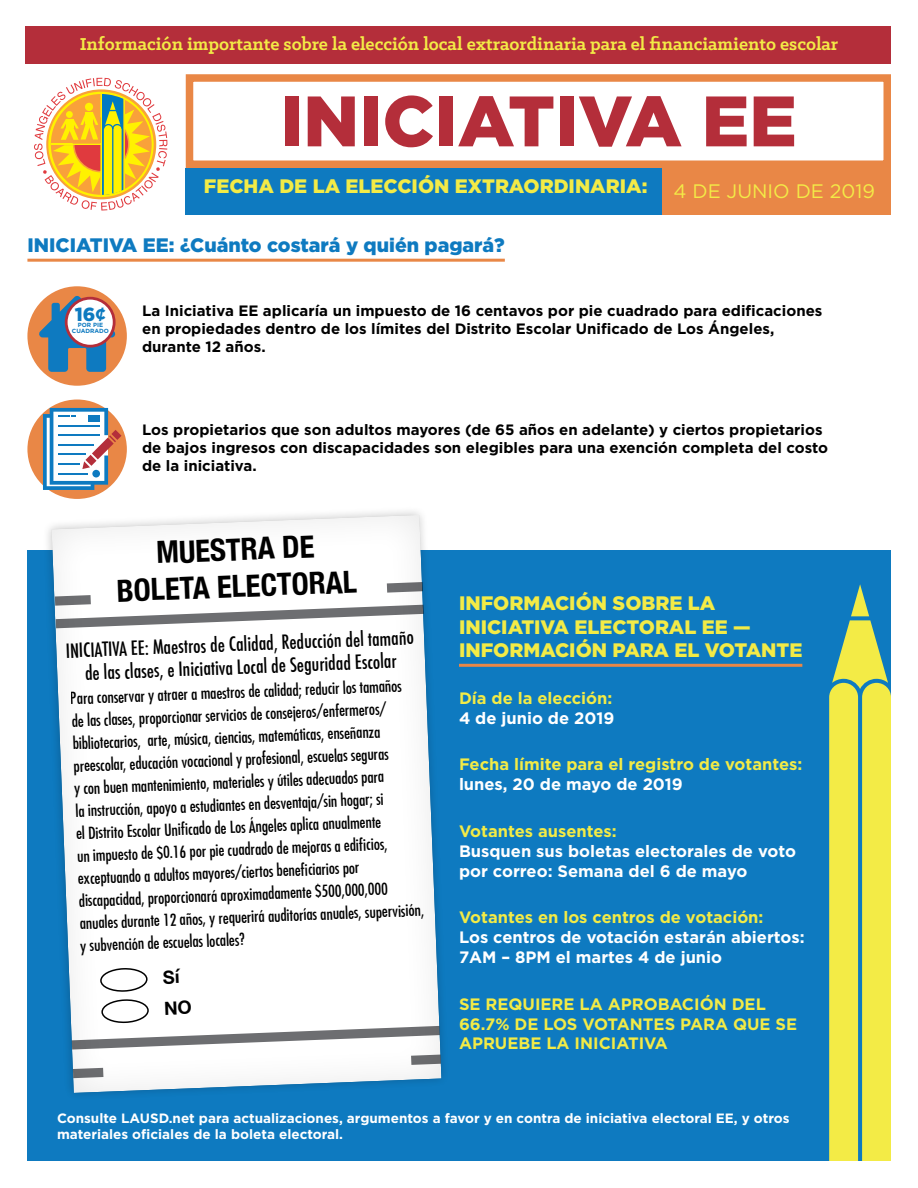
<style>
.page{position:relative;width:918px;height:1188px;background:#fff}
.page>*{position:absolute;margin:0;border:0;box-sizing:border-box;transform-origin:0 0}
.t1{font:900 71.25px "Gotham";color:#b42e3a}
.t2{font:700 condensed 30.6px/36.8px "Helvetica Neue";color:#000;text-align:center}
.t3{font:900 19.5px/23.4px "Gotham";color:#f3eb46}
.t4{font:700 19.5px "Klinic Slab";color:#f3eb46}
.t5{font:900 19.5px "Gotham";color:#0e7ac0}
.t6{font:19.5px "Gotham";color:#f3eb46}
.t7{font:500 condensed 19.05px/23px "Futura";color:#000;text-align:center}
.t8{font:900 18.9px "Gotham";color:#0e7ac0}
.t9{font:700 18.15px/31.2px "Helvetica Neue";color:#000}
.t10{font:700 16.5px/19.8px "Gotham";color:#f3eb46}
.t11{font:700 16.5px/19.8px "Gotham";color:#fff}
.t12{font:condensed 16.2px/22.5px "Futura";color:#000}
.t13{font:700 15px/18px "Gotham";color:#000}
.t14{font:700 13.5px/16.2px "Gotham";color:#fff}
.t15{font:700 6px/6px "Gotham";color:#0e7ac0;text-align:center}
.s1{font-weight:700}
</style>
<div class="page">
<div style="left:27px;top:551px;width:864px;height:610px;background:#0e7ac0"></div>
<hr style="left:459px;top:664px;width:343px;height:3px;background:#e98746">
<svg style="left:51px;top:513px;width:392px;height:581px;fill:#fff"></svg>
<svg style="left:55px;top:582px;width:369px;height:46px"></svg>
<svg style="left:100px;top:968px;width:48px;height:25px"></svg>
<svg style="left:72px;top:999px;width:369px;height:79px"></svg>
<svg style="left:829px;top:584px;width:62px;height:577px"></svg>
<hr style="left:27px;top:259px;width:478px;height:3px;background:#e98746">
<div style="left:27px;top:400px;width:100px;height:99px;background:#e98746;border-radius:50%"></div>
<svg style="left:43px;top:408px;width:79px;height:82px"></svg>
<div style="left:27px;top:286px;width:100px;height:100px;background:#e98746;border-radius:50%"></div>
<svg style="left:38px;top:296px;width:78px;height:76px"></svg>
<div style="left:66px;top:298px;width:48px;height:48px;background:#fff;border-radius:50%"></div>
<div style="left:65px;top:297px;width:51px;height:51px;border:3px solid #b42e3a;border-radius:50%"></div>
<div style="left:25px;top:26px;width:866px;height:37px;background:#b42e3a"></div>
<div style="left:186px;top:74px;width:705px;height:94px;border:8px solid #e98746"></div>
<div style="left:186px;top:168px;width:705px;height:47px;background:#0e7ac0"></div>
<div style="left:662px;top:162px;width:229px;height:53px;background:#e98746"></div>
<svg style="left:34px;top:78px;width:133px;height:133px"></svg>
<p class="t4" style="left:80px;top:31px;width:760px">Información importante sobre la elección local extraordinaria para el financiamiento escolar</p>
<h1 class="t1" style="left:280px;top:80px;width:518px">INICIATIVA EE</h1>
<p class="t3" style="left:204px;top:174px;width:445px">FECHA DE LA ELECCIÓN EXTRAORDINARIA:</p>
<p class="t6" style="left:674px;top:180px;width:203px">4 DE JUNIO DE 2019</p>
<p class="t5" style="left:27px;top:234px;width:479px">INICIATIVA EE: ¿Cuánto costará y quién pagará?</p>
<p class="t8" style="left:75px;top:303px;width:33px">16<span class="s1">¢</span></p>
<p class="t15" style="left:72px;top:322px;width:39px">POR PIE<br>CUADRADO</p>
<p class="t13" style="left:142px;top:301px;width:682px">La Iniciativa EE aplicaría un impuesto de 16 centavos por pie cuadrado para edificaciones en propiedades dentro de los límites del Distrito Escolar Unificado de Los Ángeles, durante 12 años.</p>
<p class="t13" style="left:142px;top:421px;width:687px">Los propietarios que son adultos mayores (de 65 años en adelante) y ciertos propietarios de bajos ingresos con discapacidades son elegibles para una exención completa del costo de la iniciativa.</p>
<h2 class="t2" style="left:115px;top:533px;width:242px;rotate:-2deg">MUESTRA DE<br>BOLETA ELECTORAL</h2>
<p class="t7" style="left:66px;top:639px;width:350px;rotate:-2deg">INICIATIVA EE: Maestros de Calidad, Reducción del tamaño de las clases, e Iniciativa Local de Seguridad Escolar</p>
<p class="t12" style="left:70px;top:686px;width:347px;rotate:-2deg">Para conservar y atraer a maestros de calidad; reducir los tamaños de las clases, proporcionar servicios de consejeros/enfermeros/ bibliotecarios, arte, música, ciencias, matemáticas, enseñanza preescolar, educación vocacional y profesional, escuelas seguras<br>y con buen mantenimiento, materiales y útiles adecuados para<br>la instrucción, apoyo a estudiantes en desventaja/sin hogar; si<br>el Distrito Escolar Unifi cado de Los Ángeles aplica anualmente<br>un impuesto de $0.16 por pie cuadrado de mejoras a edifi cios, exceptuando a adultos mayores/ciertos benefi ciarios por discapacidad, proporcionará aproximadamente $500,000,000 anuales durante 12 años, y requerirá auditorías anuales, supervisión, y subvención de escuelas locales?</p>
<p class="t9" style="left:162px;top:962px;width:29px;rotate:-2deg">Sí<br>NO</p>
<p class="t3" style="left:459px;top:591px;width:345px">INFORMACIÓN SOBRE LA<br>INICIATIVA ELECTORAL EE —<br>INFORMACIÓN PARA EL VOTANTE</p>
<p class="t10" style="left:459px;top:688px;width:155px">Día de la elección:</p>
<p class="t11" style="left:459px;top:707px;width:157px">4 de junio de 2019</p>
<p class="t10" style="left:459px;top:754px;width:345px">Fecha límite para el registro de votantes:</p>
<p class="t11" style="left:459px;top:774px;width:225px">lunes, 20 de mayo de 2019</p>
<p class="t10" style="left:459px;top:821px;width:159px">Votantes ausentes:</p>
<p class="t11" style="left:459px;top:841px;width:338px">Busquen sus boletas electorales de voto por correo: Semana del 6 de mayo</p>
<p class="t10" style="left:459px;top:907px;width:306px">Votantes en los centros de votación:</p>
<p class="t11" style="left:459px;top:927px;width:347px">Los centros de votación estarán abiertos:<br>7AM – 8PM el martes 4 de junio</p>
<p class="t10" style="left:459px;top:994px;width:340px">SE REQUIERE LA APROBACIÓN DEL<br>66.7% DE LOS VOTANTES PARA QUE SE<br>APRUEBE LA INICIATIVA</p>
<p class="t14" style="left:57px;top:1110px;width:734px">Consulte LAUSD.net para actualizaciones, argumentos a favor y en contra de iniciativa electoral EE, y otros materiales oficiales de la boleta electoral.</p>
</div>
